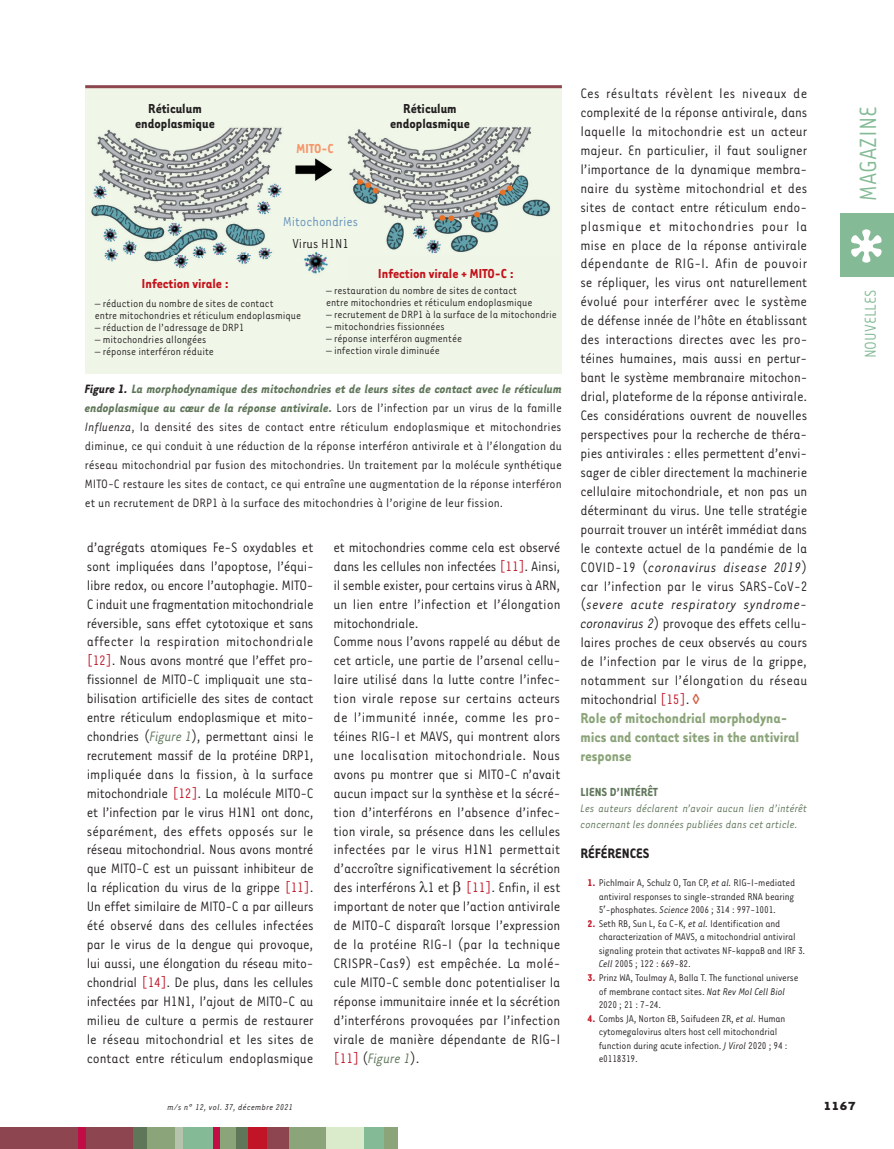
<style>
.page{position:relative;width:894px;height:1149px;background:#fff}
.page>*{position:absolute;margin:0;border:0;box-sizing:border-box;transform-origin:0 0}
.t1{font:27px "Tarzana Narrow";color:#84ba95}
.t2{font:18px "Tarzana Narrow";color:#84ba95}
.t3{font:700 16.5px/18.9px "Tarzana Narrow";color:#8ba479}
.t4{font:15.75px/18.9px "Tarzana Narrow";letter-spacing:-.01em;color:#231f20;text-align:justify}
.t5{font:700 15.75px "Tarzana Narrow";color:#231f20}
.t6{font:700 15px/15px "Tarzana Narrow";color:#231f20;text-align:center}
.t7{font:700 15px "Tarzana Narrow";color:#c4121a}
.t8{font:15px "Tarzana Narrow";color:#6592ba}
.t9{font:15px "Tarzana Narrow";color:#231f20}
.t10{font:700 15px "Tarzana Narrow";color:#f7966b}
.t11{font:13.95px/18.9px "Tarzana Narrow";color:#231f20;text-align:justify}
.t12{font:700 13.5px "Tarzana Narrow";color:#5f7659}
.t13{font:700 13.5px "Tarzana Wide";color:#231f20}
.t14{font:italic 12.45px/15.9px "Tarzana Narrow";color:#5f7659}
.t15{font:12px/12px "Tarzana Narrow";color:#231f20}
.t16{font:11.25px/13.5px "Tarzana Narrow";letter-spacing:-.015em;color:#231f20}
.t17{font:italic 9.75px "Tarzana Narrow";letter-spacing:.025em;color:#231f20}
.s1{font-weight:700;font-style:italic}
.s2{font-weight:700;font-style:italic;color:#5f7659}
.s3{font-style:italic}
.s4{color:#bf182a}
.s5{font-style:italic;color:#5f7659}
.s6{font-weight:700;color:#c11527}
</style>
<div class="page">
<div style="left:0;top:1127px;width:134px;height:21px;background:#8d454f"></div>
<div style="left:235px;top:1127px;width:13px;height:21px;background:#5f7659"></div>
<div style="left:78px;top:1127px;width:7px;height:21px;background:#c10d45"></div>
<div style="left:133px;top:1127px;width:22px;height:21px;background:#5f7659"></div>
<div style="left:147px;top:1127px;width:30px;height:21px;background:#8ba479"></div>
<div style="left:175px;top:1127px;width:9px;height:21px;background:#b6c4ad"></div>
<div style="left:183px;top:1127px;width:30px;height:21px;background:#84ba95"></div>
<div style="left:217px;top:1127px;width:19px;height:21px;background:#8ba479"></div>
<div style="left:213px;top:1127px;width:6px;height:21px;background:#c10d45"></div>
<div style="left:248px;top:1127px;width:27px;height:21px;background:#c11527"></div>
<div style="left:287px;top:1127px;width:39px;height:21px;background:#8ba479"></div>
<div style="left:267px;top:1127px;width:21px;height:21px;background:#8d454f"></div>
<div style="left:326px;top:1127px;width:38px;height:21px;background:#daebcb"></div>
<div style="left:364px;top:1127px;width:20px;height:21px;background:#84ba95"></div>
<div style="left:383px;top:1127px;width:14px;height:21px;background:#8ba479"></div>
<div style="left:840px;top:213px;width:53px;height:63px;background:#84ba95"></div>
<svg style="left:851px;top:229px;width:30px;height:33px"></svg>
<div style="left:85px;top:85px;width:476px;height:289px;background:#eff6e8"></div>
<img style="left:91px;top:127px;width:459px;height:147px">
<hr style="left:85px;top:85px;width:476px;height:3px;background:#8d454f">
<p class="t6" style="left:135px;top:100px;width:81px">Réticulum endoplasmique</p>
<p class="t6" style="left:390px;top:100px;width:81px">Réticulum endoplasmique</p>
<p class="t10" style="left:296px;top:139px;width:39px">MITO-C</p>
<p class="t8" style="left:283px;top:212px;width:76px">Mitochondries</p>
<p class="t9" style="left:292px;top:234px;width:58px">Virus H1N1</p>
<p class="t7" style="left:377px;top:264px;width:137px">Infection virale + MITO-C :</p>
<p class="t7" style="left:141px;top:274px;width:89px">Infection virale :</p>
<p class="t15" style="left:326px;top:284px;width:208px">– restauration du nombre de sites de contact entre mitochondries et réticulum endoplasmique</p>
<p class="t15" style="left:326px;top:308px;width:232px">– recrutement de DRP1 à la surface de la mitochondrie</p>
<p class="t15" style="left:326px;top:320px;width:120px">– mitochondries fissionnées</p>
<p class="t15" style="left:326px;top:332px;width:137px">– réponse interféron augmentée</p>
<p class="t15" style="left:326px;top:344px;width:115px">– infection virale diminuée</p>
<p class="t11" style="left:85px;top:379px;width:478px"><span class="s1">Figure 1.</span> <span class="s2">La morphodynamique des mitochondries et de leurs sites de contact avec le réticulum endoplasmique au cœur de la réponse antivirale.</span> Lors de l’infection par un virus de la famille <span class="s3">Influenza</span>, la densité des sites de contact entre réticulum endoplasmique et mitochondries diminue, ce qui conduit à une réduction de la réponse interféron antivirale et à l’élongation du réseau mitochondrial par fusion des mitochondries. Un traitement par la molécule synthétique MITO-C restaure les sites de contact, ce qui entraîne une augmentation de la réponse interféron et un recrutement de DRP1 à la surface des mitochondries à l’origine de leur fission.</p>
<p class="t15" style="left:95px;top:297px;width:208px">– réduction du nombre de sites de contact<br>entre mitochondries et réticulum endoplasmique</p>
<p class="t15" style="left:95px;top:321px;width:151px">– réduction de l’adressage de DRP1</p>
<p class="t15" style="left:95px;top:333px;width:113px">– mitochondries allongées</p>
<p class="t15" style="left:95px;top:345px;width:120px">– réponse interféron réduite</p>
<p class="t4" style="left:87px;top:537px;width:228px">d’agrégats atomiques Fe-S oxydables et sont impliquées dans l’apoptose, l’équi&shy;libre redox, ou encore l’autophagie. MITO-C induit une fragmentation mitochondriale réversible, sans effet cytotoxique et sans affecter la respiration mitochondriale <span class="s4">[12]</span>. Nous avons montré que l’effet pro&shy;fissionnel de MITO-C impliquait une sta&shy;bilisation artificielle des sites de contact entre réticulum endoplasmique et mito&shy;chondries (<span class="s5">Figure 1</span>), permettant ainsi le recrutement massif de la protéine DRP1, impliquée dans la fission, à la surface mitochondriale <span class="s4">[12]</span>. La molécule MITO-C et l’infection par le virus H1N1 ont donc, séparément, des effets opposés sur le réseau mitochondrial. Nous avons montré que MITO-C est un puissant inhibiteur de la réplication du virus de la grippe <span class="s4">[11]</span>.<br>Un effet similaire de MITO-C a par ailleurs été observé dans des cellules infectées par le virus de la dengue qui provoque, lui aussi, une élongation du réseau mito&shy;chondrial <span class="s4">[14]</span>. De plus, dans les cellules infectées par H1N1, l’ajout de MITO-C au milieu de culture a permis de restaurer le réseau mitochondrial et les sites de contact entre réticulum endoplasmique</p>
<p class="t17" style="left:167px;top:1100px;width:127px">m/s n° 12, vol. 37, décembre 2021</p>
<p class="t4" style="left:333px;top:537px;width:228px;text-align:left">et mitochondries comme cela est observé dans les cellules non infectées <span class="s4">[11]</span>. Ainsi, il semble exister, pour certains virus à ARN, un lien entre l’infection et l’élongation mitochondriale.<br>Comme nous l’avons rappelé au début de cet article, une partie de l’arsenal cellu&shy;laire utilisé dans la lutte contre l’infec&shy;tion virale repose sur certains acteurs de l’immunité innée, comme les pro&shy;téines RIG-I et MAVS, qui montrent alors une localisation mitochondriale. Nous avons pu montrer que si MITO-C n’avait aucun impact sur la synthèse et la sécré&shy;tion d’interférons en l’absence d’infec&shy;tion virale, sa présence dans les cellules infectées par le virus H1N1 permettait d’accroître significativement la sécrétion des interférons 1 et <span class="s4">[11]</span>. Enfin, il est important de noter que l’action antivirale de MITO-C disparaît lorsque l’expression de la protéine RIG-I (par la technique CRISPR-Cas9) est empêchée. La molé&shy;cule MITO-C semble donc potentialiser la réponse immunitaire innée et la sécrétion d’interférons provoquées par l’infection virale de manière dépendante de RIG-I <span class="s4">[11]</span> (<span class="s5">Figure 1</span>).</p>
<p class="t4" style="left:580px;top:83px;width:228px">Ces résultats révèlent les niveaux de complexité de la réponse antivirale, dans laquelle la mitochondrie est un acteur majeur. En particulier, il faut souligner l’importance de la dynamique membra&shy;naire du système mitochondrial et des sites de contact entre réticulum endo&shy;plasmique et mitochondries pour la mise en place de la réponse antivirale dépendante de RIG-I. Afin de pouvoir se répliquer, les virus ont naturellement évolué pour interférer avec le système de défense innée de l’hôte en établissant des interactions directes avec les pro&shy;téines humaines, mais aussi en pertur&shy;bant le système membranaire mitochon&shy;drial, plateforme de la réponse antivirale.<br>Ces considérations ouvrent de nouvelles perspectives pour la recherche de théra&shy;pies antivirales : elles permettent d’envi&shy;sager de cibler directement la machinerie cellulaire mitochondriale, et non pas un déterminant du virus. Une telle stratégie pourrait trouver un intérêt immédiat dans le contexte actuel de la pandémie de la COVID-19 (<span class="s3">coronavirus disease 2019</span>) car l’infection par le virus SARS-CoV-2 (<span class="s3">severe acute respiratory syndrome&shy;coronavirus 2</span>) provoque des effets cellu&shy;laires proches de ceux observés au cours de l’infection par le virus de la grippe, notamment sur l’élongation du réseau mitochondrial <span class="s4">[15]</span>.</p>
<p class="t3" style="left:580px;top:708px;width:220px">Role of mitochondrial morphodyna&shy;mics and contact sites in the antiviral response</p>
<p class="t12" style="left:580px;top:783px;width:79px">LIENS D’INTÉRÊT</p>
<p class="t14" style="left:580px;top:799px;width:228px">Les auteurs déclarent n’avoir aucun lien d’intérêt concernant les données publiées dans cet article.</p>
<p class="t5" style="left:580px;top:842px;width:70px">RÉFÉRENCES</p>
<p class="t16" style="left:598px;top:875px;width:198px;text-align:justify;text-indent:-11px"><span class="s6">1.</span> Pichlmair A, Schulz O, Tan CP, <span class="s3">et al.</span> RIG-I-mediated antiviral responses to single-stranded RNA bearing 5 -phosphates. <span class="s3">Science</span> 2006 ; 314 : 997-1001.</p>
<p class="t16" style="left:598px;top:916px;width:208px;text-indent:-11px"><span class="s6">2.</span> Seth RB, Sun L, Ea C-K, <span class="s3">et al.</span> Identification and characterization of MAVS, a mitochondrial antiviral signaling protein that activates NF-kappaB and IRF 3.<br><span class="s3">Cell</span> 2005 ; 122 : 669-82.</p>
<p class="t16" style="left:598px;top:970px;width:201px;text-indent:-11px"><span class="s6">3.</span> Prinz WA, Toulmay A, Balla T. The functional universe of membrane contact sites. <span class="s3">Nat Rev Mol Cell Biol<br></span>2020 ; 21 : 7-24.</p>
<p class="t16" style="left:598px;top:1010px;width:190px;text-indent:-11px"><span class="s6">4.</span> Combs JA, Norton EB, Saifudeen ZR, <span class="s3">et al.</span> Human cytomegalovirus alters host cell mitochondrial function during acute infection. <span class="s3">J Virol</span> 2020 ; 94 : e0118319.</p>
<h1 class="t1" style="left:851px;top:201px;width:96px;rotate:-90deg">MAGAZINE</h1>
<p class="t2" style="left:859px;top:358px;width:70px;rotate:-90deg">NOUVELLES</p>
<p class="t13" style="left:822px;top:1097px;width:34px">1167</p>
</div>
